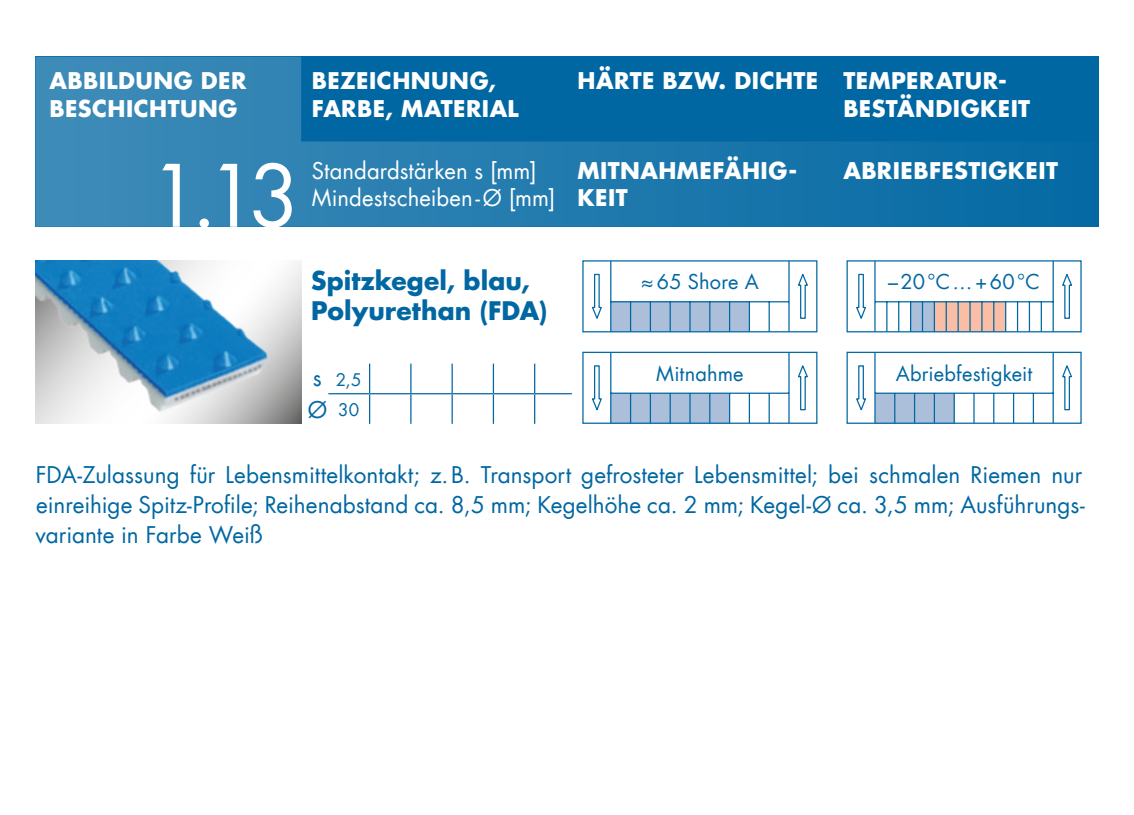
<style>
.page{position:relative;width:1134px;height:815px;background:#fff}
.page>*{position:absolute;margin:0;border:0;box-sizing:border-box;transform-origin:0 0}
.t1{font:83.5px "Futura Com";color:#fff}
.t2{font:700 25px/30px "Futura Com";letter-spacing:.005em;color:#0067a2}
.t3{font:22.5px/30px "Futura Com";color:#0067a2}
.t4{font:700 22.5px/27.5px "Futura Com";letter-spacing:.02em;color:#fff}
.t5{font:22.5px/27.5px "Futura Com";letter-spacing:.005em;color:#fff}
.t6{font:20px "Futura Com";letter-spacing:.005em;color:#0067a2}
.t7{font:17px/30px "Futura Com";color:#0067a2}
</style>
<div class="page">
<svg style="left:35px;top:57px;width:1063px;height:170px;background:#1774aa"></svg>
<svg style="left:369px;top:364px;width:1px;height:29px"></svg>
<svg style="left:410px;top:364px;width:1px;height:29px"></svg>
<hr style="left:451px;top:364px;width:2px;height:29px;background:#0067a2">
<svg style="left:493px;top:364px;width:1px;height:29px"></svg>
<svg style="left:534px;top:364px;width:1px;height:29px"></svg>
<hr style="left:328px;top:393px;width:42px;height:1px;background:#0067a2">
<hr style="left:369px;top:394px;width:1px;height:30px;background:#0067a2">
<hr style="left:370px;top:393px;width:41px;height:1px;background:#0067a2">
<hr style="left:410px;top:394px;width:1px;height:30px;background:#0067a2">
<hr style="left:411px;top:393px;width:41px;height:1px;background:#0067a2">
<hr style="left:452px;top:393px;width:41px;height:1px;background:#0067a2">
<hr style="left:451px;top:394px;width:2px;height:30px;background:#0067a2">
<hr style="left:493px;top:394px;width:1px;height:30px;background:#0067a2">
<hr style="left:493px;top:393px;width:42px;height:1px;background:#0067a2">
<hr style="left:534px;top:394px;width:1px;height:30px;background:#0067a2">
<hr style="left:535px;top:393px;width:37px;height:1px;background:#0067a2">
<div style="left:611px;top:393px;width:119px;height:30px;background:#abbfdb"></div>
<div style="left:582px;top:352px;width:235px;height:72px;border:1px solid #0067a2"></div>
<svg style="left:592px;top:363px;width:216px;height:50px"></svg>
<hr style="left:610px;top:352px;width:1px;height:71px;background:#0067a2">
<hr style="left:611px;top:393px;width:178px;height:1px;background:#0067a2">
<hr style="left:788px;top:352px;width:2px;height:71px;background:#0067a2">
<hr style="left:630px;top:393px;width:1px;height:30px;background:#0067a2">
<hr style="left:650px;top:393px;width:1px;height:30px;background:#0067a2">
<hr style="left:669px;top:393px;width:2px;height:30px;background:#0067a2">
<hr style="left:689px;top:393px;width:2px;height:30px;background:#0067a2">
<hr style="left:709px;top:393px;width:1px;height:30px;background:#0067a2">
<hr style="left:729px;top:393px;width:1px;height:30px;background:#0067a2">
<hr style="left:749px;top:393px;width:1px;height:30px;background:#0067a2">
<hr style="left:768px;top:393px;width:2px;height:30px;background:#0067a2">
<div style="left:875px;top:393px;width:79px;height:30px;background:#abbfdb"></div>
<div style="left:846px;top:352px;width:236px;height:72px;border:1px solid #0067a2"></div>
<svg style="left:856px;top:363px;width:216px;height:50px"></svg>
<hr style="left:874px;top:352px;width:1px;height:71px;background:#0067a2">
<hr style="left:875px;top:393px;width:178px;height:1px;background:#0067a2">
<hr style="left:1052px;top:352px;width:2px;height:71px;background:#0067a2">
<hr style="left:894px;top:393px;width:1px;height:30px;background:#0067a2">
<hr style="left:914px;top:393px;width:1px;height:30px;background:#0067a2">
<hr style="left:934px;top:393px;width:1px;height:30px;background:#0067a2">
<hr style="left:953px;top:393px;width:2px;height:30px;background:#0067a2">
<hr style="left:973px;top:393px;width:1px;height:30px;background:#0067a2">
<hr style="left:993px;top:393px;width:1px;height:30px;background:#0067a2">
<hr style="left:1013px;top:393px;width:1px;height:30px;background:#0067a2">
<hr style="left:1033px;top:393px;width:1px;height:30px;background:#0067a2">
<div style="left:611px;top:302px;width:138px;height:30px;background:#abbfdb"></div>
<div style="left:582px;top:260px;width:235px;height:72px;border:1px solid #0067a2"></div>
<svg style="left:592px;top:271px;width:216px;height:51px"></svg>
<hr style="left:610px;top:261px;width:1px;height:71px;background:#0067a2">
<hr style="left:611px;top:301px;width:178px;height:1px;background:#0067a2">
<hr style="left:788px;top:261px;width:2px;height:71px;background:#0067a2">
<hr style="left:630px;top:302px;width:1px;height:30px;background:#0067a2">
<hr style="left:650px;top:302px;width:1px;height:30px;background:#0067a2">
<hr style="left:669px;top:302px;width:2px;height:30px;background:#0067a2">
<hr style="left:689px;top:302px;width:2px;height:30px;background:#0067a2">
<hr style="left:709px;top:302px;width:1px;height:30px;background:#0067a2">
<hr style="left:729px;top:302px;width:1px;height:30px;background:#0067a2">
<hr style="left:749px;top:302px;width:1px;height:30px;background:#0067a2">
<hr style="left:768px;top:302px;width:2px;height:30px;background:#0067a2">
<div style="left:910px;top:302px;width:24px;height:30px;background:#abbfdb"></div>
<div style="left:934px;top:302px;width:72px;height:30px;background:#fabda6"></div>
<div style="left:846px;top:260px;width:236px;height:72px;border:1px solid #0067a2"></div>
<svg style="left:856px;top:271px;width:216px;height:51px"></svg>
<hr style="left:874px;top:261px;width:1px;height:71px;background:#0067a2">
<hr style="left:875px;top:301px;width:178px;height:1px;background:#0067a2">
<hr style="left:1052px;top:261px;width:2px;height:71px;background:#0067a2">
<hr style="left:910px;top:302px;width:1px;height:30px;background:#0067a2">
<hr style="left:946px;top:302px;width:1px;height:30px;background:#0067a2">
<hr style="left:981px;top:302px;width:1px;height:30px;background:#0067a2">
<hr style="left:993px;top:302px;width:1px;height:30px;background:#0067a2">
<hr style="left:1005px;top:302px;width:1px;height:30px;background:#0067a2">
<hr style="left:1017px;top:302px;width:1px;height:30px;background:#0067a2">
<hr style="left:1029px;top:302px;width:1px;height:30px;background:#0067a2">
<hr style="left:1041px;top:302px;width:1px;height:30px;background:#0067a2">
<hr style="left:898px;top:302px;width:1px;height:30px;background:#0067a2">
<hr style="left:886px;top:302px;width:1px;height:30px;background:#0067a2">
<hr style="left:922px;top:302px;width:1px;height:30px;background:#0067a2">
<hr style="left:934px;top:302px;width:1px;height:30px;background:#0067a2">
<hr style="left:969px;top:302px;width:2px;height:30px;background:#0067a2">
<hr style="left:957px;top:302px;width:2px;height:30px;background:#0067a2">
<img style="left:35px;top:260px;width:266px;height:164px">
<p class="t4" style="left:50px;top:67px;width:198px">ABBILDUNG DER<br>BESCHICHTUNG</p>
<p class="t4" style="left:312px;top:67px;width:208px">BEZEICHNUNG,<br>FARBE, MATERIAL</p>
<p class="t4" style="left:843px;top:67px;width:188px;text-indent:-266px">HÄRTE BZW. DICHTE TEMPERATUR -<br>BESTÄN DIGKEIT</p>
<h1 class="t1" style="left:149px;top:139px;width:153px">1.13</h1>
<p class="t5" style="left:312px;top:156px;width:245px">Standardstärken s [mm]<br>Mindestscheiben - Ø [mm]</p>
<p class="t4" style="left:578px;top:156px;width:221px">MITNAHMEFÄHIG-<br>KEIT</p>
<p class="t4" style="left:843px;top:156px;width:216px">ABRIEBFESTIGKEIT</p>
<p class="t2" style="left:311px;top:265px;width:238px">Spitzkegel, blau,<br>Polyurethan (FDA)</p>
<p class="t3" style="left:308px;top:362px;width:21px;line-height:32px">s<br>Ø</p>
<p class="t7" style="left:336px;top:364px;width:27px">2,5<br>30</p>
<p class="t6" style="left:641px;top:268px;width:119px">≈ 65 Shore A</p>
<p class="t6" style="left:888px;top:268px;width:153px">– 20 °C … + 60 °C</p>
<p class="t6" style="left:656px;top:360px;width:89px">Mitnahme</p>
<p class="t6" style="left:896px;top:360px;width:138px">Abriebfestigkeit</p>
<p class="t3" style="left:36px;top:459px;width:1051px;text-align:justify">FDA-Zulassung für Lebensmittelkontakt; z. B. Transport gefrosteter Lebensmittel; bei schmalen Riemen nur einreihige Spitz-Profile; Reihenabstand ca. 8,5 mm; Kegelhöhe ca. 2 mm; Kegel-Ø ca. 3,5 mm; Ausführungs&shy;variante in Farbe Weiß</p>
</div>
